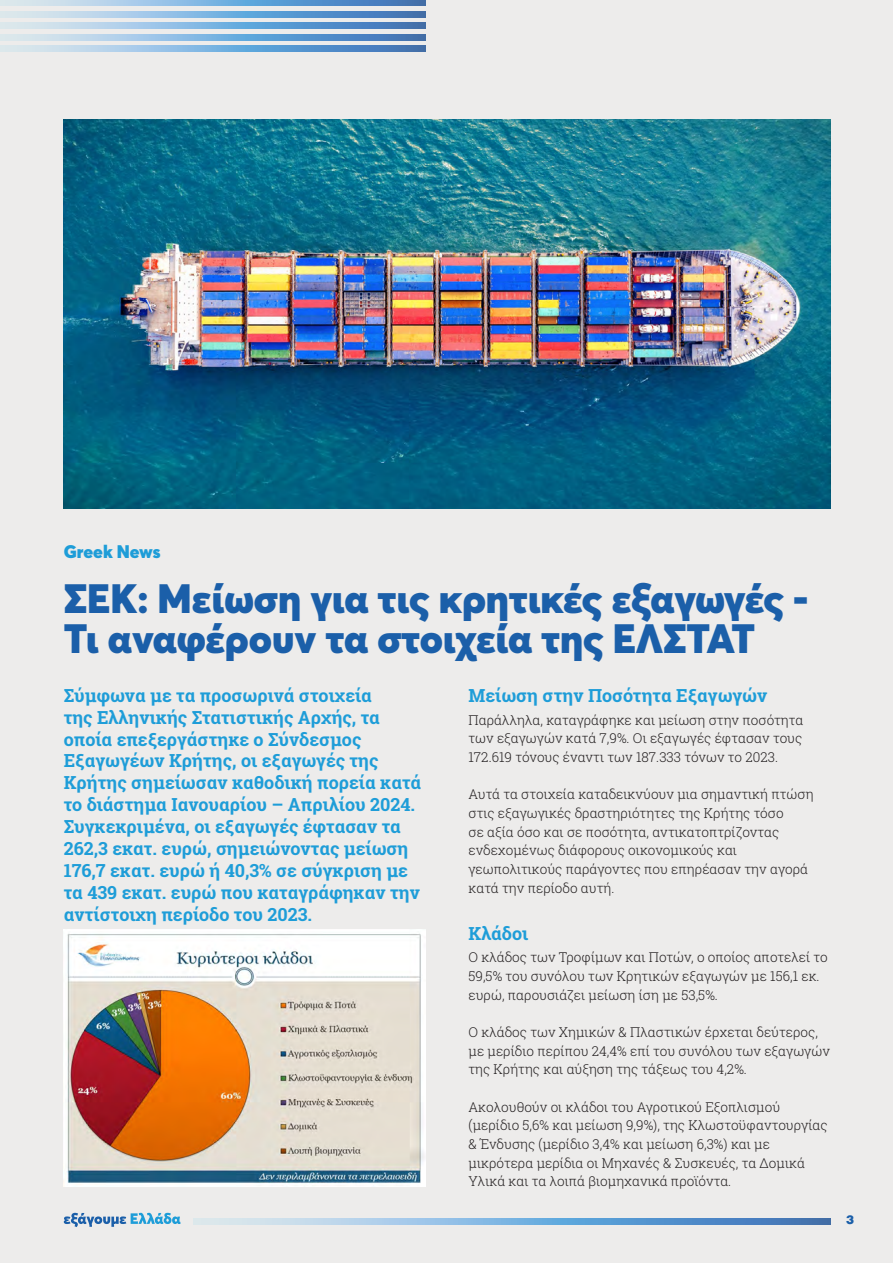
<style>
.page{position:relative;width:893px;height:1263px;background:#edeceb}
.page>*{position:absolute;margin:0;border:0;box-sizing:border-box;transform-origin:0 0}
.t1{font:900 40.5px/40.5px "Averta";color:#1b5fa9}
.t2{font:700 18px/21.9px "Roboto Slab";color:#1e9dd8}
.t3{font:900 18px "Averta";color:#1e9dd8}
.t4{font:300 13.5px/18.6px "Roboto Slab";color:#231f20}
.t5{font:900 12px "UB Helvetica";color:#1b5fa9}
</style>
<div class="page">
<svg style="left:0;top:0;width:426px;height:6px;background:#83b0d9"></svg>
<svg style="left:0;top:23px;width:426px;height:6px;background:#83b0d9"></svg>
<svg style="left:0;top:46px;width:426px;height:5px;background:#83b0d9"></svg>
<svg style="left:0;top:11px;width:426px;height:6px;background:#83b0d9"></svg>
<svg style="left:0;top:34px;width:426px;height:6px;background:#83b0d9"></svg>
<svg style="left:64px;top:1213px;width:117px;height:14px"></svg>
<svg style="left:194px;top:1219px;width:637px;height:5px;background:#83b0d9"></svg>
<img style="left:64px;top:119px;width:767px;height:389px">
<img style="left:64px;top:929px;width:361px;height:257px">
<h2 class="t3" style="left:64px;top:540px;width:98px">Greek News</h2>
<h1 class="t1" style="left:64px;top:578px;width:746px">ΣΕΚ: Μείωση για τις κρητικές εξαγωγές -<br>Τι αναφέρουν τα στοιχεία της ΕΛΣΤΑΤ</h1>
<p class="t2" style="left:64px;top:684px;width:359px">Σύμφωνα με τα προσωρινά στοιχεία<br>της Ελληνικής Στατιστικής Αρχής, τα οποία επεξεργάστηκε ο Σύνδεσμος Εξαγωγέων Κρήτης, οι εξαγωγές της Κρήτης σημείωσαν καθοδική πορεία κατά το διάστημα Ιανουαρίου – Απριλίου 2024.<br>Συγκεκριμένα, οι εξαγωγές έφτασαν τα 262,3 εκατ. ευρώ, σημειώνοντας μείωση 176,7 εκατ. ευρώ ή 40,3% σε σύγκριση με τα 439 εκατ. ευρώ που καταγράφηκαν την αντίστοιχη περίοδο του 2023.</p>
<h2 class="t2" style="left:468px;top:684px;width:300px">Μείωση στην Ποσότητα Εξαγωγών</h2>
<p class="t4" style="left:468px;top:710px;width:336px;text-align:justify">Παράλληλα, καταγράφηκε και μείωση στην ποσότητα των εξαγωγών κατά 7,9%. Οι εξαγωγές έφτασαν τους 172.619 τόνους έναντι των 187.333 τόνων το 2023.</p>
<p class="t4" style="left:468px;top:785px;width:347px">Αυτά τα στοιχεία καταδεικνύουν μια σημαντική πτώση στις εξαγωγικές δραστηριότητες της Κρήτης τόσο<br>σε αξία όσο και σε ποσότητα, αντικατοπτρίζοντας ενδεχομένως διάφορους οικονομικούς και γεωπολιτικούς παράγοντες που επηρέασαν την αγορά κατά την περίοδο αυτή.</p>
<h2 class="t2" style="left:468px;top:922px;width:61px">Κλάδοι</h2>
<p class="t4" style="left:468px;top:948px;width:361px">Ο κλάδος των Τροφίμων και Ποτών, ο οποίος αποτελεί το<br>59,5% του συνόλου των Κρητικών εξαγωγών με 156,1 εκ. ευρώ, παρουσιάζει μείωση ίση με 53,5%.</p>
<p class="t4" style="left:468px;top:1022px;width:363px">Ο κλάδος των Χημικών &amp; Πλαστικών έρχεται δεύτερος, με μερίδιο περίπου 24,4% επί του συνόλου των εξαγωγών της Κρήτης και αύξηση της τάξεως του 4,2%.</p>
<p class="t4" style="left:468px;top:1097px;width:361px">Ακολουθούν οι κλάδοι του Αγροτικού Εξοπλισμού (μερίδιο 5,6% και μείωση 9,9%), της Κλωστοϋφαντουργίας &amp; Ένδυσης (μερίδιο 3,4% και μείωση 6,3%) και με μικρότερα μερίδια οι Μηχανές &amp; Συσκευές, τα Δομικά Υλικά και τα λοιπά βιομηχανικά προϊόντα.</p>
<p class="t5" style="left:846px;top:1212px;width:10px">3</p>
</div>
